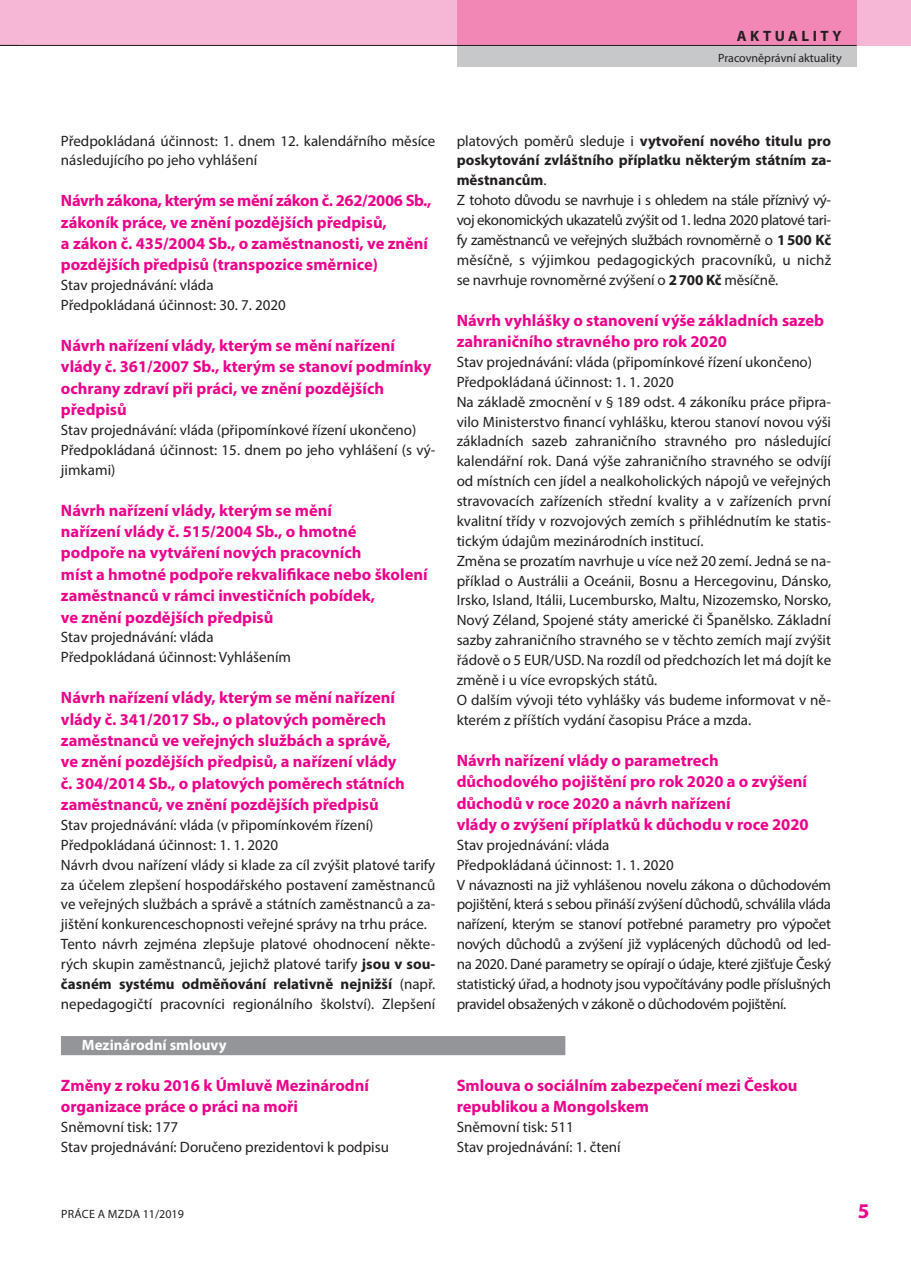
<style>
.page{position:relative;width:911px;height:1281px;background:#fff}
.page>*{position:absolute;margin:0;border:0;box-sizing:border-box;transform-origin:0 0}
.t1{font:700 21px "Myriad Pro";color:#ed028c}
.t2{font:700 16.5px/21.3px "Myriad Pro";color:#ed028c}
.t3{font:15px/20px "Myriad Pro";color:#231f20}
.t4{font:15px/19.8px "Myriad Pro";letter-spacing:-.02em;color:#231f20}
.t5{font:15px/20px "Myriad Pro";letter-spacing:-.03em;color:#231f20}
.t6{font:700 15px "Myriad Pro";color:#fff}
.t7{font:700 15px "Myriad Pro";letter-spacing:.235em;color:#231f20}
.t8{font:12px "Myriad Pro";color:#231f20}
.s1{font-weight:700}
</style>
<div class="page">
<div style="left:0;top:0;width:6px;height:46px;background:#f6b7d4"></div>
<div style="left:6px;top:0;width:904px;height:46px;background:#f6b7d4"></div>
<div style="left:456px;top:0;width:400px;height:67px;background:#c7c8ca"></div>
<div style="left:456px;top:0;width:400px;height:46px;background:#f287b6"></div>
<hr style="left:0;top:45px;width:856px;height:1px;background:#231f20">
<div style="left:61px;top:1036px;width:504px;height:19px;background:#939598"></div>
<p class="t7" style="left:736px;top:26px;width:106px">Aktua lity</p>
<p class="t8" style="left:718px;top:51px;width:125px">Pracovněprávní aktuality</p>
<p class="t3" style="left:61px;top:130px;width:376px">Předpokládaná účinnost: 1. dnem 12. kalendářního měsíce následujícího po jeho vyhlášení</p>
<p class="t2" style="left:61px;top:190px;width:372px">Návrh zákona, kterým se mění zákon č. 262/2006 Sb., zákoník práce, ve znění pozdějších předpisů,<br>a zákon č. 435/2004 Sb., o zaměstnanosti, ve znění pozdějších předpisů (transpozice směrnice)</p>
<p class="t3" style="left:61px;top:275px;width:226px">Stav projednávání: vláda<br>Předpokládaná účinnost: 30. 7. 2020</p>
<p class="t2" style="left:61px;top:334px;width:372px">Návrh nařízení vlády, kterým se mění nařízení vlády č. 361/2007 Sb., kterým se stanoví podmínky ochrany zdraví při práci, ve znění pozdějších předpisů</p>
<p class="t3" style="left:61px;top:420px;width:376px">Stav projednávání: vláda (připomínkové řízení ukončeno)<br>Předpokládaná účinnost: 15. dnem po jeho vyhlášení (s vý&shy;jimkami)</p>
<p class="t2" style="left:61px;top:499px;width:368px">Návrh nařízení vlády, kterým se mění<br>nařízení vlády č. 515/2004 Sb., o hmotné<br>podpoře na vytváření nových pracovních<br>míst a hmotné podpoře rekvalifikace nebo školení zaměstnanců v rámci investičních pobídek,<br>ve znění pozdějších předpisů</p>
<p class="t3" style="left:61px;top:627px;width:232px">Stav projednávání: vláda<br>Předpokládaná účinnost: Vyhlášením</p>
<p class="t2" style="left:61px;top:686px;width:345px">Návrh nařízení vlády, kterým se mění nařízení vlády č. 341/2017 Sb., o platových poměrech zaměstnanců ve veřejných službách a správě, ve znění pozdějších předpisů, a nařízení vlády č. 304/2014 Sb., o platových poměrech státních zaměstnanců, ve znění pozdějších předpisů</p>
<p class="t3" style="left:61px;top:815px;width:376px">Stav projednávání: vláda (v připomínkovém řízení)<br>Předpokládaná účinnost: 1. 1. 2020<br>Návrh dvou nařízení vlády si klade za cíl zvýšit platové tarify za účelem zlepšení hospodářského postavení zaměstnanců ve veřejných službách a správě a státních zaměstnanců a za&shy;jištění konkurenceschopnosti veřejné správy na trhu práce.<br>Tento návrh zejména zlepšuje platové ohodnocení někte&shy;rých skupin zaměstnanců, jejichž platové tarify <span class="s1">jsou v sou&shy;časném systému odměňování relativně nejnižší</span> (např. nepedagogičtí pracovníci regionálního školství). Zlepšení</p>
<p class="t6" style="left:82px;top:1035px;width:146px">Mezinárodní smlouvy</p>
<p class="t2" style="left:61px;top:1074px;width:309px">Změny z roku 2016 k Úmluvě Mezinárodní organizace práce o práci na moři</p>
<p class="t3" style="left:61px;top:1117px;width:329px">Sněmovní tisk: 177<br>Stav projednávání: Doručeno prezidentovi k podpisu</p>
<p class="t5" style="left:456px;top:130px;width:376px">platových poměrů sleduje i <span class="s1">vytvoření nového titulu pro poskytování zvláštního příplatku některým státním za&shy;městnancům</span>.<br>Z tohoto důvodu se navrhuje i s ohledem na stále příznivý vý&shy;voj ekonomických ukazatelů zvýšit od 1. ledna 2020 platové tari&shy;fy zaměstnanců ve veřejných službách rovnoměrně o <span class="s1">1500 Kč </span>měsíčně, s výjimkou pedagogických pracovníků, u nichž se navrhuje rovnoměrné zvýšení o <span class="s1">2700 Kč</span> měsíčně.</p>
<p class="t2" style="left:456px;top:309px;width:369px">Návrh vyhlášky o stanovení výše základních sazeb zahraničního stravného pro rok 2020</p>
<p class="t3" style="left:456px;top:352px;width:376px">Stav projednávání: vláda (připomínkové řízení ukončeno)<br>Předpokládaná účinnost: 1. 1. 2020<br>Na základě zmocnění v § 189 odst. 4 zákoníku práce připra&shy;vilo Ministerstvo financí vyhlášku, kterou stanoví novou výši základních sazeb zahraničního stravného pro následující kalendářní rok. Daná výše zahraničního stravného se odvíjí od místních cen jídel a nealkoholických nápojů ve veřejných stravovacích zařízeních střední kvality a v zařízeních první kvalitní třídy v rozvojových zemích s přihlédnutím ke statis&shy;tickým údajům mezinárodních institucí.<br>Změna se prozatím navrhuje u více než 20 zemí. Jedná se na&shy;příklad o Austrálii a Oceánii, Bosnu a Hercegovinu, Dánsko, Irsko, Island, Itálii, Lucembursko, Maltu, Nizozemsko, Norsko, Nový Zéland, Spojené státy americké či Španělsko. Základní sazby zahraničního stravného se v těchto zemích mají zvýšit řádově o 5 EUR/USD. Na rozdíl od předchozích let má dojít ke změně i u více evropských států.<br>O dalším vývoji této vyhlášky vás budeme informovat v ně&shy;kterém z příštích vydání časopisu Práce a mzda.</p>
<p class="t2" style="left:456px;top:749px;width:353px">Návrh nařízení vlády o parametrech důchodového pojištění pro rok 2020 a o zvýšení důchodů v roce 2020 a návrh nařízení<br>vlády o zvýšení příplatků k důchodu v roce 2020</p>
<p class="t4" style="left:456px;top:834px;width:376px">Stav projednávání: vláda<br>Předpokládaná účinnost: 1. 1. 2020<br>V návaznosti na již vyhlášenou novelu zákona o důchodovém pojištění, která s sebou přináší zvýšení důchodů, schválila vláda nařízení, kterým se stanoví potřebné parametry pro výpočet nových důchodů a zvýšení již vyplácených důchodů od led&shy;na 2020. Dané parametry se opírají o údaje, které zjišťuje Český statistický úřad, a hodnoty jsou vypočítávány podle příslušných pravidel obsažených v zákoně o důchodovém pojištění.</p>
<p class="t2" style="left:456px;top:1074px;width:342px">Smlouva o sociálním zabezpečení mezi Českou republikou a Mongolskem</p>
<p class="t3" style="left:456px;top:1117px;width:166px">Sněmovní tisk: 511<br>Stav projednávání: 1. čtení</p>
<p class="t8" style="left:61px;top:1206px;width:124px">PRÁCE A MZDA 11/2019</p>
<h1 class="t1" style="left:857px;top:1197px;width:13px">5</h1>
</div>
